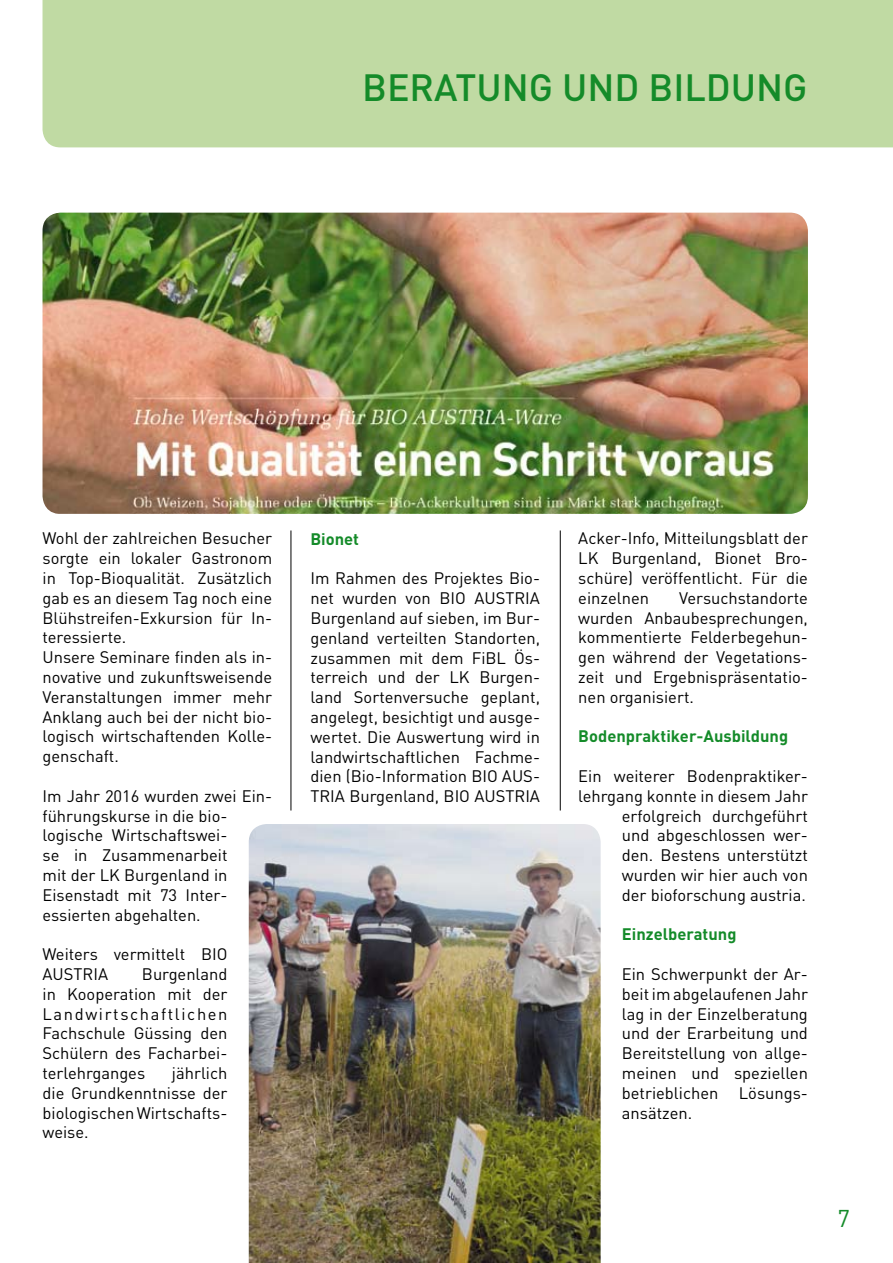
<style>
.page{position:relative;width:893px;height:1263px;background:#fff}
.page>*{position:absolute;margin:0;border:0;box-sizing:border-box;transform-origin:0 0}
.t1{font:500 37.5px "DIN";color:#148b29}
.t2{font:24px "DIN";color:#148b29}
.t3{font:16.5px/19.8px "DIN";color:#000;text-align:justify}
.t4{font:700 16.5px "DIN";color:#148b29}
</style>
<div class="page">
<div style="left:43px;top:0;width:850px;height:147px;background:#c0daa3"></div>
<hr style="left:291px;top:530px;width:1px;height:280px;background:#000">
<hr style="left:560px;top:530px;width:1px;height:280px;background:#000">
<img style="left:43px;top:213px;width:765px;height:301px">
<img style="left:249px;top:824px;width:352px;height:439px">
<h1 class="t1" style="left:362px;top:63px;width:447px">BERATUNG UND BILDUNG</h1>
<p class="t3" style="left:43px;top:528px;width:231px;text-align:left">Wohl der zahlreichen Besucher sorgte ein lokaler Gastronom in Top-Bioqualität. Zusätzlich gab es an diesem Tag noch eine<br>Blühstreifen-Exkursion für In&shy;teressierte.<br>Unsere Seminare finden als in&shy;novative und zukunftsweisende<br>Veranstaltungen immer mehr<br>Anklang auch bei der nicht bio&shy;logisch wirtschaftenden Kolle&shy;genschaft.</p>
<p class="t3" style="left:43px;top:786px;width:231px;text-align:left">Im Jahr 2016 wurden zwei Ein&shy;führungskurse in die bio&shy;logische Wirtschaftswei-<br>se in Zusammenarbeit<br>mit der LK Burgenland in<br>Eisenstadt mit 73 Inter&shy;essierten abgehalten.</p>
<p class="t3" style="left:43px;top:944px;width:186px">Weiters vermittelt BIO<br>AUSTRIA</p>
<p class="t3" style="left:43px;top:964px;width:186px;text-indent:99px">Burgenland in Kooperation mit der Landwirtschaftlichen Fachschule Güssing den Schülern des Facharbei&shy;terlehrganges</p>
<p class="t3" style="left:43px;top:1063px;width:186px;text-indent:129px">jährlich die Grundkenntnisse der biologischen Wirtschafts&shy;weise.</p>
<p class="t4" style="left:310px;top:528px;width:50px">Bionet</p>
<p class="t3" style="left:310px;top:568px;width:231px">Im Rahmen des Projektes Bio&shy;net wurden von BIO AUSTRIA Burgenland auf sieben, im Bur&shy;genland verteilten Standorten, zusammen mit dem FiBL Ös&shy;terreich und der LK Burgen&shy;land Sortenversuche geplant, angelegt, besichtigt und ausge&shy;wertet. Die Auswertung wird in landwirtschaftlichen Fachme&shy;dien (Bio-Information BIO AUS-TRIA Burgenland, BIO AUSTRIA</p>
<p class="t3" style="left:578px;top:528px;width:231px">Acker-Info, Mitteilungsblatt der LK Burgenland, Bionet Bro&shy;schüre) veröffentlicht. Für die einzelnen</p>
<p class="t3" style="left:578px;top:588px;width:231px;text-indent:101px">Versuchstandorte wurden Anbaubesprechungen, kommentierte Felderbegehun&shy;gen während der Vegetations&shy;zeit und Ergebnispräsentatio&shy;nen organisiert.</p>
<p class="t4" style="left:578px;top:726px;width:211px">Bodenpraktiker-Ausbildung</p>
<p class="t3" style="left:578px;top:766px;width:231px;text-align:right">Ein weiterer Bodenpraktiker&shy;lehrgang konnte in diesem Jahr erfolgreich durchgeführt<br>und abgeschlossen wer-<br>den. Bestens unterstützt wurden wir hier auch von<br>der bioforschung austria.</p>
<p class="t4" style="left:622px;top:924px;width:116px">Einzelberatung</p>
<p class="t3" style="left:622px;top:964px;width:188px">Ein Schwerpunkt der Ar&shy;beit im abgelaufenen Jahr lag in der Einzelberatung und der Erarbeitung und Bereitstellung von allge&shy;meinen und speziellen betrieblichen Lösungs&shy;ansätzen.</p>
<h2 class="t2" style="left:838px;top:1203px;width:14px">7</h2>
</div>
